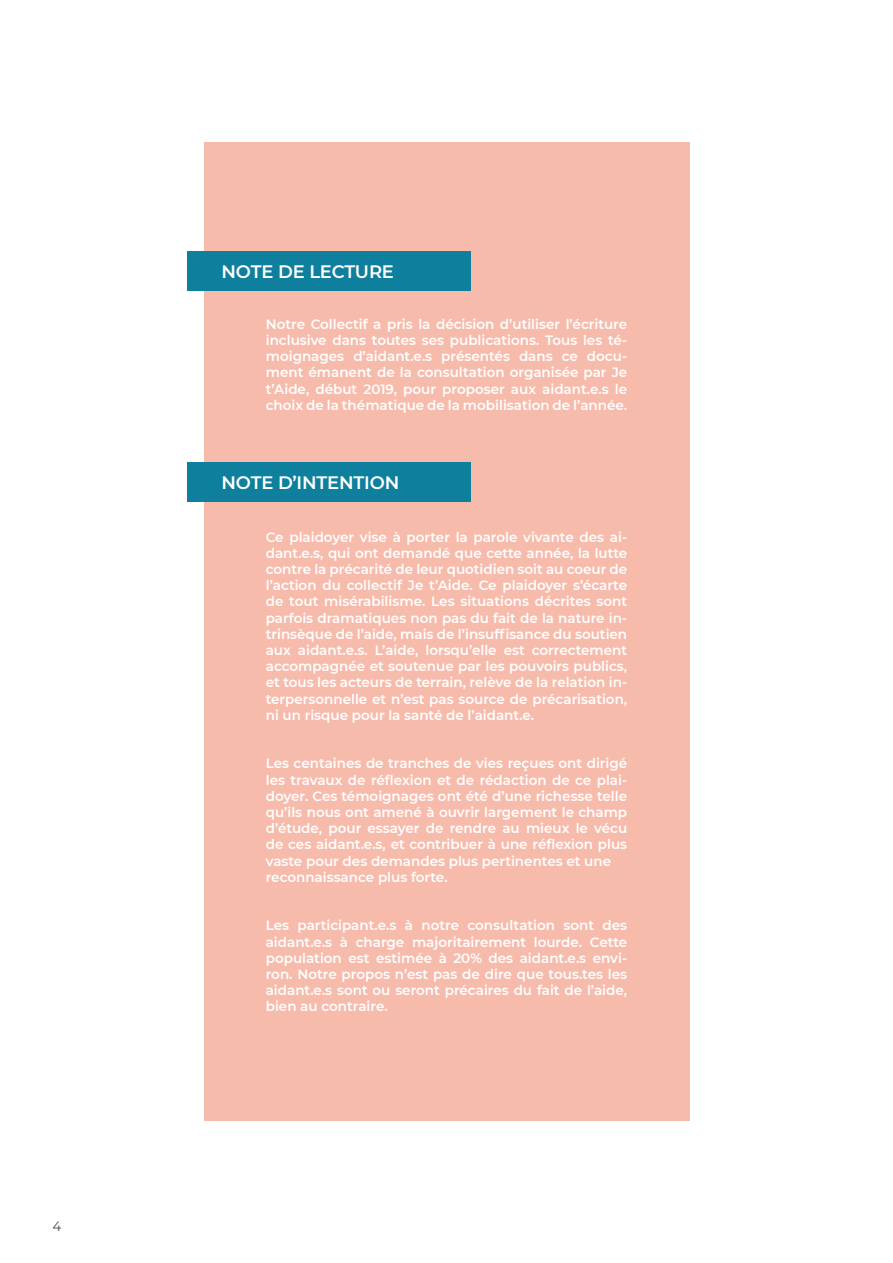
<style>
.page{position:relative;width:893px;height:1263px;background:#fff}
.page>*{position:absolute;margin:0;border:0;box-sizing:border-box;transform-origin:0 0}
.t1{font:600 18px "Montserrat";letter-spacing:-.01em;color:#fff}
.t2{font:600 13.5px/16.2px "Montserrat";color:#fff;text-align:justify}
.t3{font:13.5px "Montserrat";color:#4a4a49}
</style>
<div class="page">
<div style="left:204px;top:142px;width:485px;height:979px;background:#f7bbac"></div>
<div style="left:187px;top:252px;width:284px;height:39px;background:#0e809e"></div>
<div style="left:187px;top:462px;width:284px;height:40px;background:#0e809e"></div>
<p class="t3" style="left:52px;top:1217px;width:10px">4</p>
<h1 class="t1" style="left:221px;top:259px;width:174px">NOTE DE LECTURE</h1>
<p class="t2" style="left:266px;top:315px;width:363px">Notre Collectif a pris la décision d’utiliser l’écriture inclusive dans toutes ses publications. Tous les té&shy;moignages d’aidant.e.s présentés dans ce docu&shy;ment émanent de la consultation organisée par Je t’Aide, début 2019, pour proposer aux aidant.e.s le choix de la thématique de la mobilisation de l’année.</p>
<h1 class="t1" style="left:221px;top:470px;width:179px">NOTE D’INTENTION</h1>
<p class="t2" style="left:266px;top:528px;width:363px">Ce plaidoyer vise à porter la parole vivante des ai&shy;dant.e.s, qui ont demandé que cette année, la lutte contre la précarité de leur quotidien soit au coeur de l’action du collectif Je t’Aide. Ce plaidoyer s’écarte de tout misérabilisme. Les situations décrites sont parfois dramatiques non pas du fait de la nature in&shy;trinsèque de l’aide, mais de l’insuffisance du soutien aux aidant.e.s. L’aide, lorsqu’elle est correctement accompagnée et soutenue par les pouvoirs publics, et tous les acteurs de terrain, relève de la relation in&shy;terpersonnelle et n’est pas source de précarisation, ni un risque pour la santé de l’aidant.e.</p>
<p class="t2" style="left:266px;top:755px;width:363px;text-align:left">Les centaines de tranches de vies reçues ont dirigé les travaux de réflexion et de rédaction de ce plai&shy;doyer. Ces témoignages ont été d’une richesse telle qu’ils nous ont amené à ouvrir largement le champ d’étude, pour essayer de rendre au mieux le vécu de ces aidant.e.s, et contribuer à une réflexion plus vaste pour des demandes plus pertinentes et une reconnaissance plus forte.</p>
<p class="t2" style="left:266px;top:917px;width:363px">Les participant.e.s à notre consultation sont des aidant.e.s à charge majoritairement lourde. Cette population est estimée à 20% des aidant.e.s envi&shy;ron. Notre propos n’est pas de dire que tous.tes les aidant.e.s sont ou seront précaires du fait de l’aide, bien au contraire.</p>
</div>
